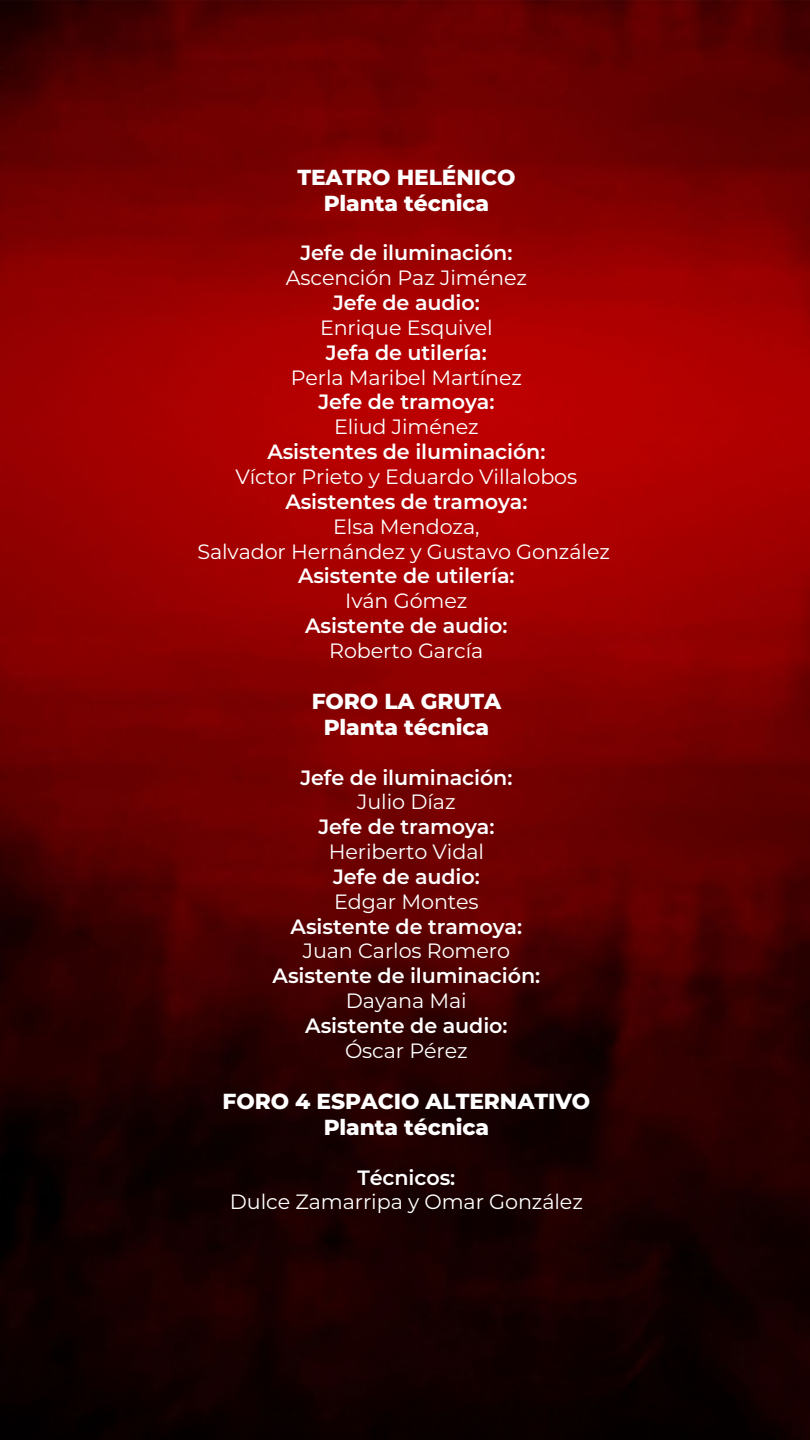
<style>
.page{position:relative;width:810px;height:1440px;background:#fff}
.page>*{position:absolute;margin:0;border:0;box-sizing:border-box;transform-origin:0 0}
.t1{font:800 21.75px/26.1px "Montserrat";letter-spacing:-.005em;color:#fff;text-align:center}
.t2{font:20.7px/24.8px "Montserrat";letter-spacing:-.005em;color:#fff;text-align:center}
.t3{font:600 20.7px "Montserrat";letter-spacing:-.005em;color:#fff}
</style>
<div class="page">
<img style="left:0;top:0;width:810px;height:1440px">
<p class="t1" style="left:297px;top:163px;width:220px">TEATRO HELÉNICO<br>Planta técnica</p>
<p class="t3" style="left:300px;top:239px;width:214px">Jefe de iluminación:</p>
<p class="t2" style="left:286px;top:265px;width:243px">Ascención Paz Jiménez</p>
<p class="t3" style="left:333px;top:289px;width:148px">Jefe de audio:</p>
<p class="t2" style="left:320px;top:315px;width:174px">Enrique Esquivel</p>
<p class="t3" style="left:326px;top:339px;width:162px">Jefa de utilería:</p>
<p class="t2" style="left:291px;top:364px;width:233px">Perla Maribel Martínez</p>
<p class="t3" style="left:318px;top:388px;width:178px">Jefe de tramoya:</p>
<p class="t2" style="left:334px;top:414px;width:146px">Eliud Jiménez</p>
<p class="t3" style="left:267px;top:438px;width:280px">Asistentes de iluminación:</p>
<p class="t2" style="left:235px;top:464px;width:343px">Víctor Prieto y Eduardo Villalobos</p>
<p class="t3" style="left:285px;top:488px;width:244px">Asistentes de tramoya:</p>
<p class="t2" style="left:197px;top:513px;width:414px">Elsa Mendoza,<br>Salvador Hernández y Gustavo González</p>
<p class="t3" style="left:298px;top:562px;width:218px">Asistente de utilería:</p>
<p class="t2" style="left:345px;top:588px;width:124px">Iván Gómez</p>
<p class="t3" style="left:305px;top:612px;width:204px">Asistente de audio:</p>
<p class="t2" style="left:329px;top:638px;width:156px">Roberto García</p>
<p class="t1" style="left:312px;top:687px;width:191px">FORO LA GRUTA<br>Planta técnica</p>
<p class="t3" style="left:300px;top:763px;width:214px">Jefe de iluminación:</p>
<p class="t2" style="left:357px;top:789px;width:100px">Julio Díaz</p>
<p class="t3" style="left:318px;top:813px;width:178px">Jefe de tramoya:</p>
<p class="t2" style="left:329px;top:839px;width:157px">Heriberto Vidal</p>
<p class="t3" style="left:333px;top:863px;width:148px">Jefe de audio:</p>
<p class="t2" style="left:334px;top:888px;width:146px">Edgar Montes</p>
<p class="t3" style="left:291px;top:913px;width:233px">Asistente de tramoya:</p>
<p class="t2" style="left:303px;top:938px;width:209px">Juan Carlos Romero</p>
<p class="t3" style="left:273px;top:962px;width:269px">Asistente de iluminación:</p>
<p class="t2" style="left:346px;top:988px;width:122px">Dayana Mai</p>
<p class="t3" style="left:305px;top:1012px;width:204px">Asistente de audio:</p>
<p class="t2" style="left:345px;top:1038px;width:124px">Óscar Pérez</p>
<p class="t1" style="left:223px;top:1087px;width:369px">FORO 4 ESPACIO ALTERNATIVO<br>Planta técnica</p>
<p class="t3" style="left:358px;top:1163px;width:99px">Técnicos:</p>
<p class="t2" style="left:230px;top:1189px;width:355px">Dulce Zamarripa y Omar González</p>
</div>
